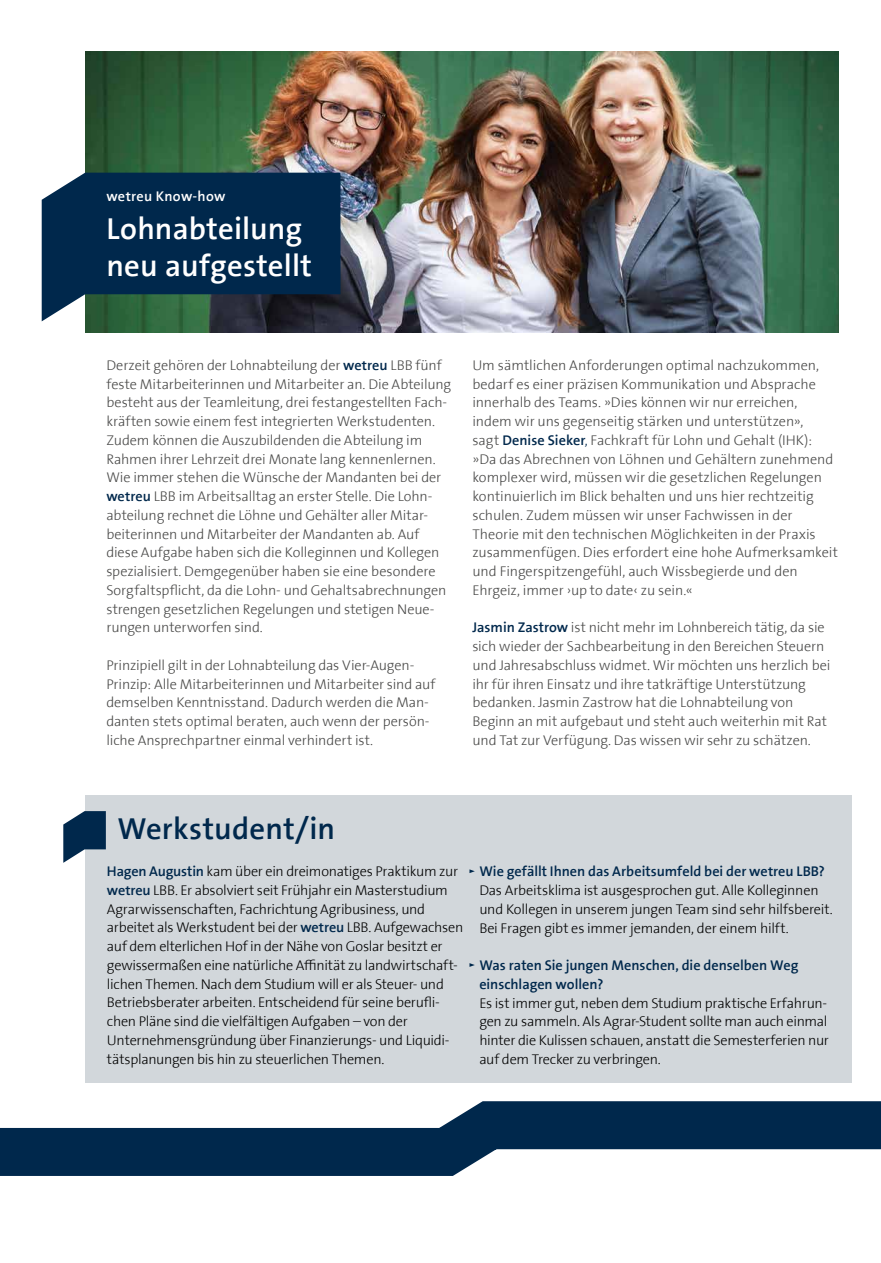
<style>
.page{position:relative;width:881px;height:1263px;background:#fff}
.page>*{position:absolute;margin:0;border:0;box-sizing:border-box;transform-origin:0 0}
.t1{font:700 30.75px/37.5px "Konzern The Sans Basic";letter-spacing:.005em;color:#fff}
.t2{font:700 30.75px "Konzern The Sans Basic";letter-spacing:.005em;color:#00284c}
.t3{font:14.25px/18.8px "Konzern The Sans Basic";letter-spacing:-.005em;color:#484847}
.t4{font:14.25px/18.8px "Konzern The Sans Basic";letter-spacing:-.02em;color:#000}
.t5{font:700 14.25px/18.8px "Konzern The Sans Basic";color:#00284c}
.t6{font:700 14.25px "Konzern The Sans Basic";letter-spacing:.02em;color:#fff}
.s1{font-weight:700;color:#00284c}
.s2{color:#00284c}
</style>
<div class="page">
<div style="left:86px;top:795px;width:765px;height:287px;background:#d2d7db"></div>
<svg style="left:0;top:1077px;width:880px;height:99px"></svg>
<img style="left:85px;top:51px;width:753px;height:281px">
<svg style="left:42px;top:173px;width:298px;height:148px;background:#0c314d"></svg>
<svg style="left:63px;top:811px;width:43px;height:52px"></svg>
<svg style="left:469px;top:869px;width:5px;height:4px"></svg>
<svg style="left:469px;top:963px;width:5px;height:4px"></svg>
<p class="t6" style="left:106px;top:189px;width:120px">we¿reu Know-how</p>
<h1 class="t1" style="left:106px;top:210px;width:207px">Lohnabteilung neu aufgestellt</h1>
<p class="t3" style="left:106px;top:356px;width:346px">Derzeit gehören der Lohnabteilung der <span class="s1">we¿reu</span> LBB fünf feste Mitarbeiterinnen und Mitarbeiter an. Die Abteilung besteht aus der Teamleitung, drei festangestellten Fach&shy;kräften sowie einem fest integrierten Werkstudenten.<br>Zudem können die Auszubildenden die Abteilung im Rahmen ihrer Lehrzeit drei Monate lang kennenlernen.<br>Wie immer stehen die Wünsche der Mandanten bei der <span class="s1">we¿reu</span> LBB im Arbeitsalltag an erster Stelle. Die Lohn&shy;abteilung rechnet die Löhne und Gehälter aller Mitar&shy;beiterinnen und Mitarbeiter der Mandanten ab. Auf diese Aufgabe haben sich die Kolleginnen und Kollegen spezialisiert. Demgegenüber haben sie eine besondere Sorgfaltspflicht, da die Lohn- und Gehaltsabrechnungen strengen gesetzlichen Regelungen und stetigen Neue&shy;rungen unterworfen sind.</p>
<p class="t3" style="left:106px;top:656px;width:330px">Prinzipiell gilt in der Lohnabteilung das Vier-Augen-Prinzip: Alle Mitarbeiterinnen und Mitarbeiter sind auf demselben Kenntnisstand. Dadurch werden die Man&shy;danten stets optimal beraten, auch wenn der persön&shy;liche Ansprechpartner einmal verhindert ist.</p>
<p class="t3" style="left:472px;top:356px;width:367px">Um sämtlichen Anforderungen optimal nachzukommen, bedarf es einer präzisen Kommunikation und Absprache innerhalb des Teams. »Dies können wir nur erreichen, indem wir uns gegenseitig stärken und unterstützen»,<br>sagt <span class="s1">Denise Sieker</span><span class="s2">,</span> Fachkraft für Lohn und Gehalt (IHK): »Da das Abrechnen von Löhnen und Gehältern zunehmend komplexer wird, müssen wir die gesetzlichen Regelungen kontinuierlich im Blick behalten und uns hier rechtzeitig schulen. Zudem müssen wir unser Fachwissen in der Theorie mit den technischen Möglichkeiten in der Praxis zusammenfügen. Dies erfordert eine hohe Aufmerksamkeit und Fingerspitzengefühl, auch Wissbegierde und den Ehrgeiz, immer ›up to date‹ zu sein.«</p>
<p class="t3" style="left:472px;top:619px;width:359px"><span class="s1">Jasmin Zastrow</span> ist nicht mehr im Lohnbereich tätig, da sie sich wieder der Sachbearbeitung in den Bereichen Steuern und Jahresabschluss widmet. Wir möchten uns herzlich bei ihr für ihren Einsatz und ihre tatkräftige Unterstützung bedanken. Jasmin Zastrow hat die Lohnabteilung von Beginn an mit aufgebaut und steht auch weiterhin mit Rat und Tat zur Verfügung. Das wissen wir sehr zu schätzen.</p>
<h1 class="t2" style="left:117px;top:812px;width:219px">Werkstudent/in</h1>
<p class="t4" style="left:107px;top:862px;width:358px"><span class="s1">Hagen Augustin</span> kam über ein dreimonatiges Praktikum zur <span class="s1">we¿reu</span> LBB. Er absolviert seit Frühjahr ein Masterstudium Agrarwissenschaften, Fachrichtung Agribusiness, und arbeitet als Werkstudent bei der <span class="s1">we¿reu</span> LBB. Aufgewachsen auf dem elterlichen Hof in der Nähe von Goslar besitzt er gewissermaßen eine natürliche Affinität zu landwirtschaft&shy;lichen Themen. Nach dem Studium will er als Steuer- und Betriebsberater arbeiten. Entscheidend für seine berufli&shy;chen Pläne sind die vielfältigen Aufgaben – von der Unternehmensgründung über Finanzierungs- und Liquidi&shy;tätsplanungen bis hin zu steuerlichen Themen.</p>
<p class="t5" style="left:479px;top:862px;width:347px">Wie gefällt Ihnen das Arbeitsumfeld bei der we¿reu LBB?</p>
<p class="t4" style="left:479px;top:881px;width:355px">Das Arbeitsklima ist ausgesprochen gut. Alle Kolleginnen und Kollegen in unserem jungen Team sind sehr hilfsbereit.<br>Bei Fragen gibt es immer jemanden, der einem hilft.</p>
<p class="t5" style="left:479px;top:956px;width:320px">Was raten Sie jungen Menschen, die denselben Weg einschlagen wollen?</p>
<p class="t4" style="left:479px;top:994px;width:351px">Es ist immer gut, neben dem Studium praktische Erfahrun&shy;gen zu sammeln. Als Agrar-Student sollte man auch einmal hinter die Kulissen schauen, anstatt die Semesterferien nur auf dem Trecker zu verbringen.</p>
</div>
